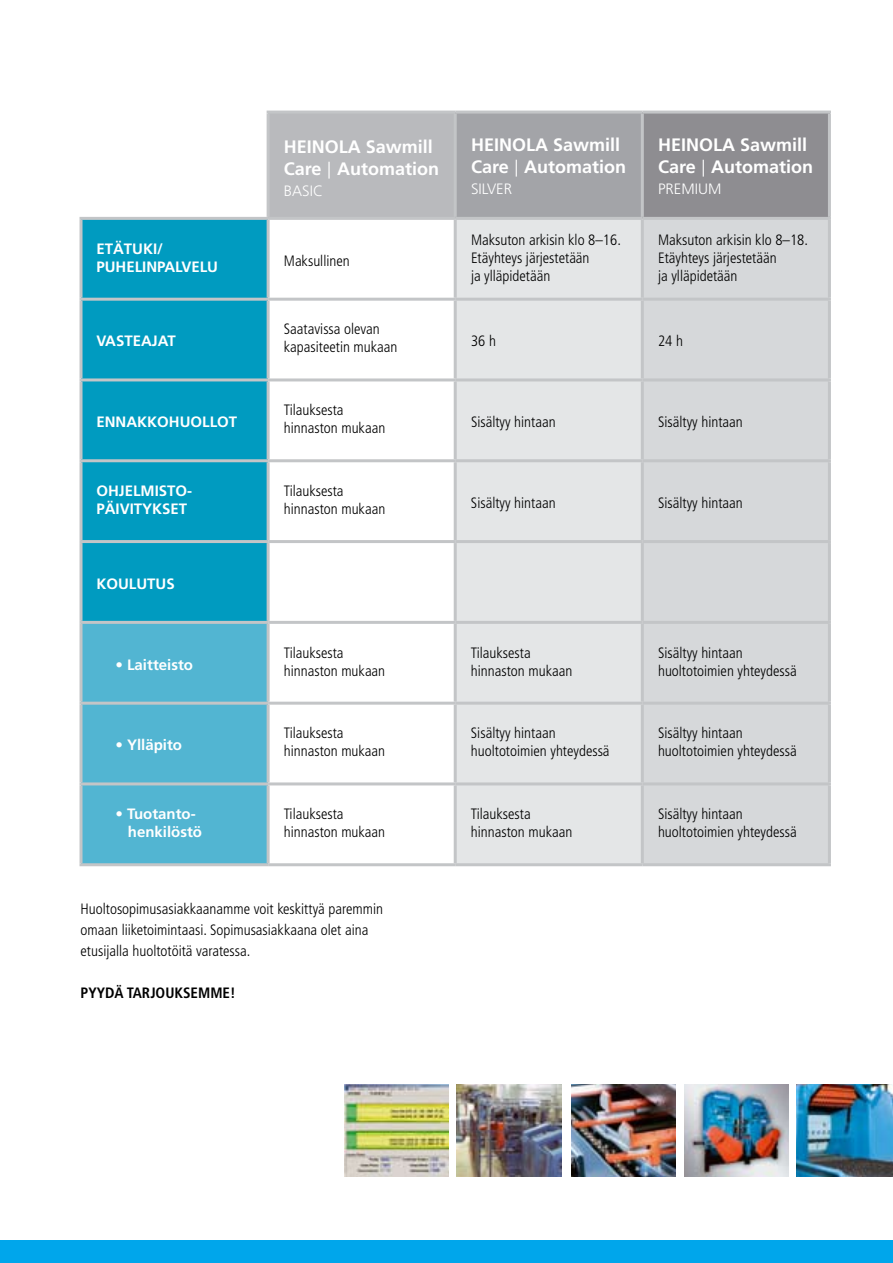
<style>
.page{position:relative;width:893px;height:1263px;background:#fff}
.page>*{position:absolute;margin:0;border:0;box-sizing:border-box;transform-origin:0 0}
.t1{font:700 18px/21.6px "Frutiger";color:#fff}
.t2{font:300 condensed 15px/18px "Frutiger";color:#000}
.t3{font:700 15px/18px "Frutiger";color:#fff}
.t4{font:300 15px "Frutiger";color:#fff}
.t5{font:700 condensed 15px "Frutiger";color:#000}
.s1{font-family:"Auto 1";font-weight:400}
</style>
<div class="page">
<div style="left:0;top:1241px;width:893px;height:22px;background:#00a6eb"></div>
<div style="left:268px;top:112px;width:187px;height:106px;background:#b9babd"></div>
<div style="left:455px;top:112px;width:187px;height:106px;background:#a3a4a8"></div>
<div style="left:642px;top:112px;width:187px;height:106px;background:#8e8d91"></div>
<div style="left:83px;top:220px;width:184px;height:401px;background:#009bc0"></div>
<svg style="left:270px;top:220px;width:184px;height:643px"></svg>
<div style="left:457px;top:220px;width:184px;height:643px;background:#e4e6e7"></div>
<div style="left:644px;top:220px;width:184px;height:643px;background:#d6d8da"></div>
<div style="left:83px;top:624px;width:184px;height:239px;background:#52b5d2"></div>
<hr style="left:267px;top:111px;width:188px;height:3px;background:#c3c5c7">
<hr style="left:267px;top:114px;width:3px;height:103px;background:#c3c5c7">
<hr style="left:455px;top:111px;width:187px;height:3px;background:#c3c5c7">
<hr style="left:454px;top:114px;width:3px;height:103px;background:#c3c5c7">
<hr style="left:642px;top:111px;width:189px;height:3px;background:#c3c5c7">
<hr style="left:641px;top:114px;width:3px;height:103px;background:#c3c5c7">
<hr style="left:828px;top:114px;width:3px;height:103px;background:#c3c5c7">
<hr style="left:268px;top:217px;width:187px;height:3px;background:#c3c5c7">
<hr style="left:455px;top:217px;width:187px;height:3px;background:#c3c5c7">
<hr style="left:454px;top:220px;width:3px;height:78px;background:#c3c5c7">
<hr style="left:642px;top:217px;width:189px;height:3px;background:#c3c5c7">
<hr style="left:641px;top:220px;width:3px;height:78px;background:#c3c5c7">
<hr style="left:828px;top:220px;width:3px;height:78px;background:#c3c5c7">
<hr style="left:268px;top:298px;width:187px;height:3px;background:#c3c5c7">
<hr style="left:455px;top:298px;width:187px;height:3px;background:#c3c5c7">
<hr style="left:454px;top:301px;width:3px;height:77px;background:#c3c5c7">
<hr style="left:642px;top:298px;width:189px;height:3px;background:#c3c5c7">
<hr style="left:641px;top:301px;width:3px;height:77px;background:#c3c5c7">
<hr style="left:828px;top:301px;width:3px;height:77px;background:#c3c5c7">
<hr style="left:268px;top:378px;width:187px;height:3px;background:#c3c5c7">
<hr style="left:455px;top:378px;width:187px;height:3px;background:#c3c5c7">
<hr style="left:454px;top:381px;width:3px;height:78px;background:#c3c5c7">
<hr style="left:642px;top:378px;width:189px;height:3px;background:#c3c5c7">
<hr style="left:641px;top:381px;width:3px;height:78px;background:#c3c5c7">
<hr style="left:828px;top:381px;width:3px;height:78px;background:#c3c5c7">
<hr style="left:268px;top:459px;width:187px;height:3px;background:#c3c5c7">
<hr style="left:455px;top:459px;width:187px;height:3px;background:#c3c5c7">
<hr style="left:454px;top:462px;width:3px;height:78px;background:#c3c5c7">
<hr style="left:642px;top:459px;width:189px;height:3px;background:#c3c5c7">
<hr style="left:641px;top:462px;width:3px;height:78px;background:#c3c5c7">
<hr style="left:828px;top:462px;width:3px;height:78px;background:#c3c5c7">
<hr style="left:268px;top:540px;width:187px;height:3px;background:#c3c5c7">
<hr style="left:455px;top:540px;width:187px;height:3px;background:#c3c5c7">
<hr style="left:454px;top:543px;width:3px;height:78px;background:#c3c5c7">
<hr style="left:642px;top:540px;width:189px;height:3px;background:#c3c5c7">
<hr style="left:641px;top:543px;width:3px;height:78px;background:#c3c5c7">
<hr style="left:828px;top:543px;width:3px;height:78px;background:#c3c5c7">
<hr style="left:268px;top:621px;width:187px;height:3px;background:#c3c5c7">
<hr style="left:455px;top:621px;width:187px;height:3px;background:#c3c5c7">
<hr style="left:454px;top:624px;width:3px;height:78px;background:#c3c5c7">
<hr style="left:642px;top:621px;width:189px;height:3px;background:#c3c5c7">
<hr style="left:641px;top:624px;width:3px;height:78px;background:#c3c5c7">
<hr style="left:828px;top:624px;width:3px;height:78px;background:#c3c5c7">
<hr style="left:268px;top:702px;width:187px;height:3px;background:#c3c5c7">
<hr style="left:455px;top:702px;width:187px;height:3px;background:#c3c5c7">
<hr style="left:454px;top:705px;width:3px;height:77px;background:#c3c5c7">
<hr style="left:642px;top:702px;width:189px;height:3px;background:#c3c5c7">
<hr style="left:641px;top:705px;width:3px;height:77px;background:#c3c5c7">
<hr style="left:828px;top:705px;width:3px;height:77px;background:#c3c5c7">
<hr style="left:268px;top:782px;width:187px;height:3px;background:#c3c5c7">
<hr style="left:455px;top:782px;width:187px;height:3px;background:#c3c5c7">
<hr style="left:454px;top:785px;width:3px;height:78px;background:#c3c5c7">
<hr style="left:642px;top:782px;width:189px;height:3px;background:#c3c5c7">
<hr style="left:641px;top:785px;width:3px;height:78px;background:#c3c5c7">
<hr style="left:828px;top:785px;width:3px;height:78px;background:#c3c5c7">
<hr style="left:268px;top:863px;width:187px;height:3px;background:#c3c5c7">
<hr style="left:455px;top:863px;width:187px;height:3px;background:#c3c5c7">
<hr style="left:642px;top:863px;width:189px;height:3px;background:#c3c5c7">
<hr style="left:80px;top:217px;width:188px;height:3px;background:#c3c5c7">
<hr style="left:80px;top:220px;width:3px;height:78px;background:#c3c5c7">
<hr style="left:267px;top:220px;width:3px;height:78px;background:#c3c5c7">
<hr style="left:80px;top:298px;width:188px;height:3px;background:#c3c5c7">
<hr style="left:80px;top:301px;width:3px;height:77px;background:#c3c5c7">
<hr style="left:267px;top:301px;width:3px;height:77px;background:#c3c5c7">
<hr style="left:80px;top:378px;width:188px;height:3px;background:#c3c5c7">
<hr style="left:80px;top:381px;width:3px;height:78px;background:#c3c5c7">
<hr style="left:267px;top:381px;width:3px;height:78px;background:#c3c5c7">
<hr style="left:80px;top:459px;width:188px;height:3px;background:#c3c5c7">
<hr style="left:80px;top:462px;width:3px;height:78px;background:#c3c5c7">
<hr style="left:267px;top:462px;width:3px;height:78px;background:#c3c5c7">
<hr style="left:80px;top:540px;width:188px;height:3px;background:#c3c5c7">
<hr style="left:80px;top:543px;width:3px;height:78px;background:#c3c5c7">
<hr style="left:267px;top:543px;width:3px;height:78px;background:#c3c5c7">
<hr style="left:80px;top:621px;width:188px;height:3px;background:#c3c5c7">
<hr style="left:80px;top:624px;width:3px;height:78px;background:#c3c5c7">
<hr style="left:267px;top:624px;width:3px;height:78px;background:#c3c5c7">
<hr style="left:80px;top:702px;width:188px;height:3px;background:#c3c5c7">
<hr style="left:80px;top:705px;width:3px;height:77px;background:#c3c5c7">
<hr style="left:267px;top:705px;width:3px;height:77px;background:#c3c5c7">
<hr style="left:80px;top:782px;width:188px;height:3px;background:#c3c5c7">
<hr style="left:80px;top:785px;width:3px;height:78px;background:#c3c5c7">
<hr style="left:267px;top:785px;width:3px;height:78px;background:#c3c5c7">
<hr style="left:80px;top:863px;width:188px;height:3px;background:#c3c5c7">
<img style="left:796px;top:1084px;width:97px;height:92px">
<img style="left:684px;top:1084px;width:104px;height:92px">
<img style="left:571px;top:1084px;width:105px;height:92px">
<img style="left:457px;top:1084px;width:104px;height:92px">
<img style="left:345px;top:1084px;width:104px;height:92px">
<p class="t3" style="left:96px;top:239px;width:68px">Etätuki/ puhelin</p>
<p class="t3" style="left:157px;top:257px;width:62px">palvel u</p>
<p class="t3" style="left:96px;top:332px;width:81px">VASTEAJAT</p>
<p class="t3" style="left:96px;top:413px;width:20px">Enna</p>
<p class="t3" style="left:137px;top:413px;width:64px">kkoh uollo</p>
<p class="t3" style="left:229px;top:413px;width:10px">t</p>
<p class="t1" style="left:284px;top:136px;width:157px">HEINOLA Sawmill<br>Care <span class="s1">|</span> Automation</p>
<p class="t4" style="left:284px;top:183px;width:41px">BASIC</p>
<p class="t2" style="left:284px;top:252px;width:67px">Maksullinen</p>
<p class="t2" style="left:284px;top:320px;width:115px">Saatavissa olevan kapasiteetin mukaan</p>
<p class="t1" style="left:471px;top:134px;width:157px">HEINOLA Sawmill<br>Care <span class="s1">|</span> Automation</p>
<p class="t4" style="left:471px;top:180px;width:43px">SI LVER</p>
<p class="t1" style="left:658px;top:134px;width:157px">HEINOLA Sawmill<br>Care <span class="s1">|</span> Automation</p>
<p class="t4" style="left:658px;top:180px;width:65px">PREMIUM</p>
<p class="t2" style="left:471px;top:231px;width:151px">Maksuton arkisin klo 8–16.<br>Etäyhteys järjestetään<br>ja ylläpidetään</p>
<p class="t2" style="left:658px;top:231px;width:151px">Maksuton arkisin klo 8–18.<br>Etäyhteys järjestetään<br>ja ylläpidetään</p>
<p class="t2" style="left:471px;top:332px;width:26px">36 h</p>
<p class="t2" style="left:658px;top:332px;width:26px">24 h</p>
<p class="t2" style="left:284px;top:401px;width:103px">Tilauksesta hinnaston mukaan</p>
<p class="t2" style="left:471px;top:413px;width:86px">Sisältyy hintaan</p>
<p class="t2" style="left:658px;top:413px;width:86px">Sisältyy hintaan</p>
<p class="t3" style="left:96px;top:482px;width:97px;text-indent:44px">misto&shy;päivitykset</p>
<p class="t2" style="left:284px;top:482px;width:103px">Tilauksesta hinnaston mukaan</p>
<p class="t3" style="left:96px;top:482px;width:21px">Ohjel</p>
<p class="t3" style="left:96px;top:575px;width:78px">Koulutus</p>
<p class="t2" style="left:471px;top:494px;width:86px">Sisältyy hintaan</p>
<p class="t2" style="left:658px;top:494px;width:86px">Sisältyy hintaan</p>
<p class="t3" style="left:115px;top:655px;width:79px">• Laitteisto</p>
<p class="t3" style="left:115px;top:736px;width:68px">• Ylläpito</p>
<p class="t2" style="left:284px;top:644px;width:103px">Tilauksesta hinnaston mukaan</p>
<p class="t2" style="left:471px;top:644px;width:103px">Tilauksesta hinnaston mukaan</p>
<p class="t2" style="left:658px;top:644px;width:140px">Sisältyy hintaan huoltotoimien yhteydessä</p>
<p class="t2" style="left:284px;top:724px;width:103px">Tilauksesta hinnaston mukaan</p>
<p class="t2" style="left:471px;top:724px;width:140px">Sisältyy hintaan huoltotoimien yhteydessä</p>
<p class="t2" style="left:658px;top:724px;width:140px">Sisältyy hintaan huoltotoimien yhteydessä</p>
<p class="t3" style="left:128px;top:805px;width:76px;text-indent:-13px">• Tuotanto&shy;henkilöstö</p>
<p class="t2" style="left:284px;top:805px;width:103px">Tilauksesta hinnaston mukaan</p>
<p class="t2" style="left:471px;top:805px;width:103px">Tilauksesta hinnaston mukaan</p>
<p class="t2" style="left:658px;top:805px;width:140px">Sisältyy hintaan huoltotoimien yhteydessä</p>
<p class="t2" style="left:81px;top:898px;width:304px;line-height:21px">Huoltosopimusasiakkaanamme voit keskittyä paremmin omaan liiketoimintaasi. Sopimusasiakkaana olet aina etusijalla huoltotöitä varatessa.</p>
<p class="t5" style="left:81px;top:984px;width:157px">PYYDÄ TARJOUKSEMME!</p>
</div>
